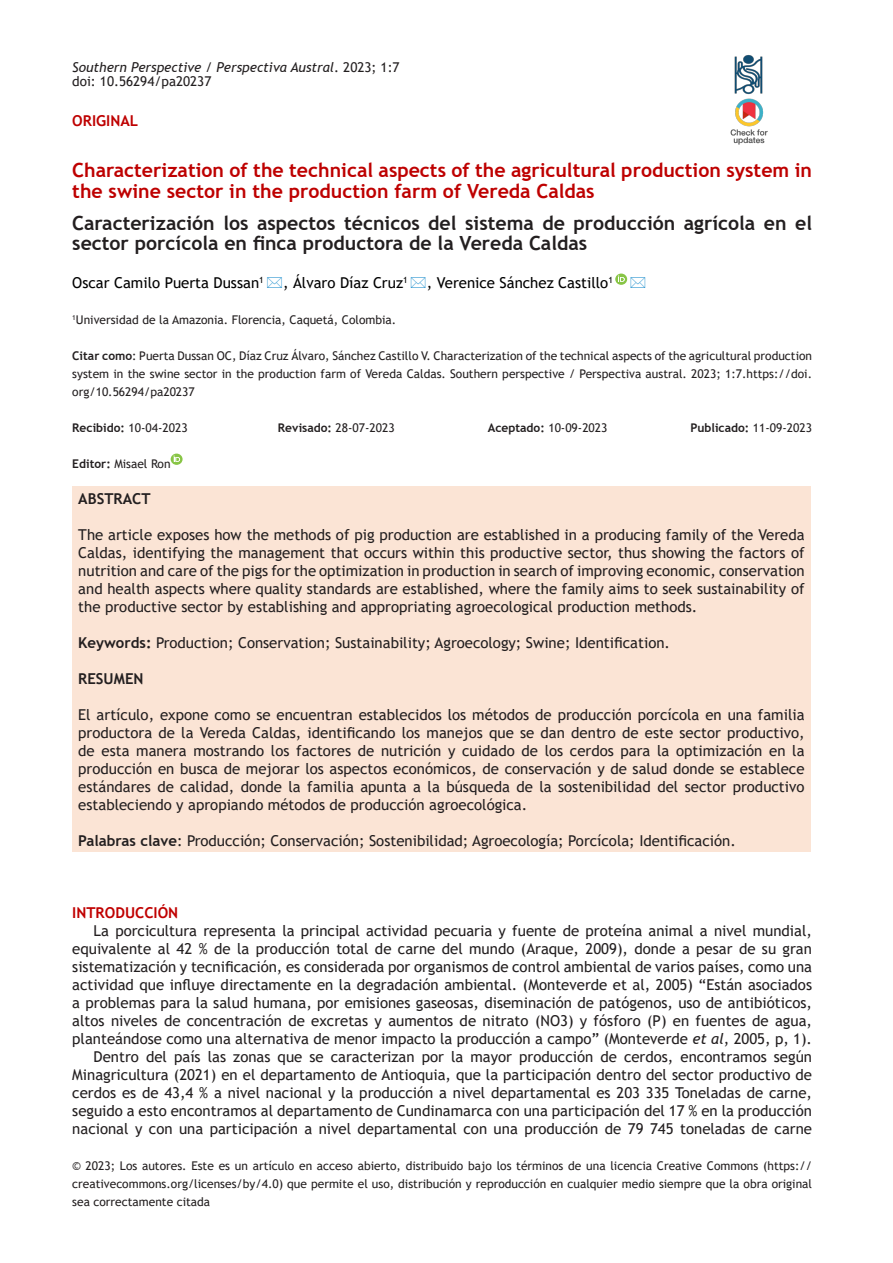
<style>
.page{position:relative;width:893px;height:1263px;background:#fff}
.page>*{position:absolute;margin:0;border:0;box-sizing:border-box;transform-origin:0 0}
.t1{font:700 19.5px/21px "Trebuchet MS";color:#be0000}
.t2{font:700 19.5px/19.5px "Trebuchet MS";color:#231f20}
.t3{font:15px/18px "Trebuchet MS";color:#231f20;text-align:justify}
.t4{font:15px "Trebuchet MS";color:#000}
.t5{font:700 15px "Trebuchet MS";color:#231f20}
.Heading_1{font:700 15px "Trebuchet MS";color:#c00000}
.t6{font:700 15px "Trebuchet MS";color:#be0000}
.t7{font:italic 13.5px "Trebuchet MS";color:#231f20}
.t8{font:13.5px "Trebuchet MS";color:#231f20}
.t9{font:12px/18px "Trebuchet MS";color:#231f20;text-align:justify}
.t10{font:700 12px "Trebuchet MS";color:#231f20}
.s1{font-style:normal}
.s2{font-weight:700}
.s3{font-weight:400}
.s4{font-style:italic}
</style>
<div class="page">
<img style="left:734px;top:55px;width:29px;height:40px">
<img style="left:730px;top:98px;width:38px;height:47px">
<div style="left:72px;top:486px;width:739px;height:366px;background:#fbe4d5"></div>
<svg style="left:171px;top:454px;width:12px;height:11px"></svg>
<svg style="left:615px;top:274px;width:13px;height:11px"></svg>
<p class="t7" style="left:72px;top:59px;width:329px">Southern Perspective / Perspectiva Austral<span class="s1">. 2023; 1:7</span></p>
<p class="t8" style="left:72px;top:72px;width:141px">doi: 10.56294/pa20237</p>
<p class="t6" style="left:72px;top:111px;width:67px">ORIGINAL</p>
<p class="t1" style="left:72px;top:159px;width:741px">Characterization of the technical aspects of the agricultural production system in the swine sector in the production farm of Vereda Caldas</p>
<p class="t2" style="left:72px;top:214px;width:741px">Caracterización los aspectos técnicos del sistema de producción agrícola en el sector porcícola en finca productora de la Vereda Caldas</p>
<p class="t4" style="left:72px;top:273px;width:193px">Oscar Camilo Puerta Dussan<sup>1</sup></p>
<p class="t4" style="left:283px;top:273px;width:126px">, Álvaro Díaz Cruz<sup>1</sup></p>
<p class="t4" style="left:427px;top:273px;width:188px">, Verenice Sánchez Castillo<sup>1</sup></p>
<p class="t9" style="left:72px;top:311px;width:325px"><sup>1</sup>Universidad de la Amazonia. Florencia, Caquetá, Colombia.</p>
<p class="t9" style="left:72px;top:347px;width:741px"><span class="s2">Citar como</span>: Puerta Dussan OC, Díaz Cruz Álvaro, Sánchez Castillo V. Characterization of the technical aspects of the agricultural production system in the swine sector in the production farm of Vereda Caldas. Southern perspective / Perspectiva austral. 2023; 1:7.https://doi. org/10.56294/pa20237</p>
<p class="t9" style="left:72px;top:419px;width:117px"><span class="s2">Recibido:</span> 10-04-2023</p>
<p class="t9" style="left:278px;top:419px;width:118px"><span class="s2">Revisado:</span> 28-07-2023</p>
<p class="t9" style="left:488px;top:419px;width:121px"><span class="s2">Aceptado:</span> 10-09-2023</p>
<p class="t10" style="left:690px;top:420px;width:123px">Publicado: <span class="s3">11-09-2023</span></p>
<p class="t9" style="left:72px;top:455px;width:100px"><span class="s2">Editor:</span> Misael Ron</p>
<p class="t5" style="left:78px;top:489px;width:74px">ABSTRACT</p>
<p class="t3" style="left:78px;top:526px;width:728px">The article exposes how the methods of pig production are established in a producing family of the Vereda Caldas, identifying the management that occurs within this productive sector, thus showing the factors of nutrition and care of the pigs for the optimization in production in search of improving economic, conservation and health aspects where quality standards are established, where the family aims to seek sustainability of the productive sector by establishing and appropriating agroecological production methods.</p>
<p class="t3" style="left:78px;top:634px;width:593px"><span class="s2">Keywords:</span> Production; Conservation; Sustainability; Agroecology; Swine; Identification.</p>
<p class="t5" style="left:78px;top:669px;width:67px">RESUMEN</p>
<p class="t3" style="left:78px;top:706px;width:728px">El artículo, expone como se encuentran establecidos los métodos de producción porcícola en una familia productora de la Vereda Caldas, identificando los manejos que se dan dentro de este sector productivo, de esta manera mostrando los factores de nutrición y cuidado de los cerdos para la optimización en la producción en busca de mejorar los aspectos económicos, de conservación y de salud donde se establece estándares de calidad, donde la familia apunta a la búsqueda de la sostenibilidad del sector productivo estableciendo y apropiando métodos de producción agroecológica.</p>
<p class="t3" style="left:78px;top:832px;width:659px"><span class="s2">Palabras clave</span>: Producción; Conservación; Sostenibilidad; Agroecología; Porcícola; Identificación.</p>
<p class="Heading_1" style="left:72px;top:903px;width:107px">INTRODUCCIÓN</p>
<p class="t3" style="left:72px;top:922px;width:741px;text-indent:21px">La porcicultura representa la principal actividad pecuaria y fuente de proteína animal a nivel mundial, equivalente al 42 % de la producción total de carne del mundo (Araque, 2009), donde a pesar de su gran sistematización y tecnificación, es considerada por organismos de control ambiental de varios países, como una actividad que influye directamente en la degradación ambiental. (Monteverde et al, 2005) “Están asociados a problemas para la salud humana, por emisiones gaseosas, diseminación de patógenos, uso de antibióticos, altos niveles de concentración de excretas y aumentos de nitrato (NO3) y fósforo (P) en fuentes de agua, planteándose como una alternativa de menor impacto la producción a campo” (Monteverde <span class="s4">et al</span>, 2005, p, 1).</p>
<p class="t3" style="left:72px;top:1048px;width:741px;text-indent:21px">Dentro del país las zonas que se caracterizan por la mayor producción de cerdos, encontramos según Minagricultura (2021) en el departamento de Antioquia, que la participación dentro del sector productivo de cerdos es de 43,4 % a nivel nacional y la producción a nivel departamental es 203 335 Toneladas de carne, seguido a esto encontramos al departamento de Cundinamarca con una participación del 17 % en la producción nacional y con una participación a nivel departamental con una producción de 79 745 toneladas de carne</p>
<p class="t9" style="left:72px;top:1157px;width:741px">© 2023; Los autores. Este es un artículo en acceso abierto, distribuido bajo los términos de una licencia Creative Commons (https:// creativecommons.org/licenses/by/4.0) que permite el uso, distribución y reproducción en cualquier medio siempre que la obra original sea correctamente citada</p>
</div>
